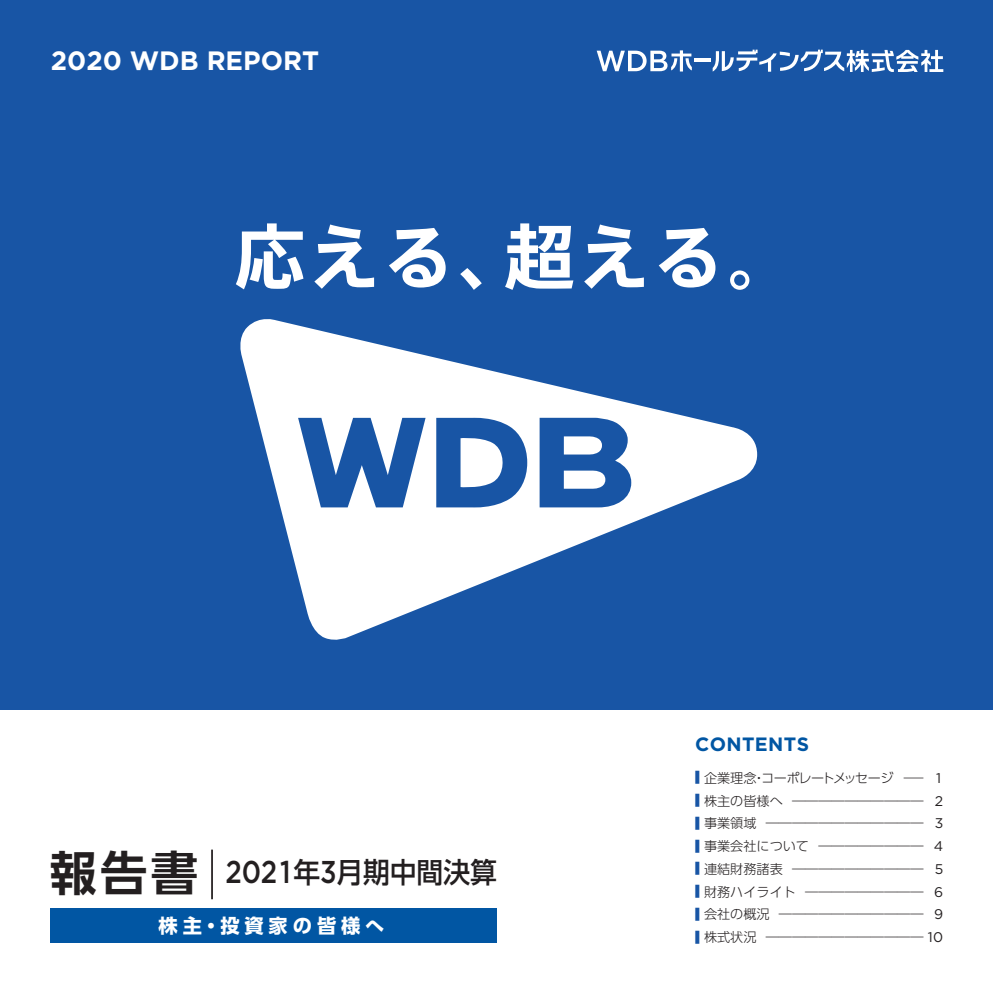
<style>
.page{position:relative;width:993px;height:993px;background:#fff}
.page>*{position:absolute;margin:0;border:0;box-sizing:border-box;transform-origin:0 0}
.t1{font:500 28.35px "UD Shin Go Pro";color:#231f20;scale:.94 1}
.t2{font:700 26.43px "Gotham";color:#fff}
.t3{font:700 19.25px "UD Shin Go Pro";letter-spacing:.25em;color:#fff}
.t4{font:700 19.25px "Gotham";letter-spacing:.02em;color:#0156a3}
.t5{font:300 13.12px "UD Shin Go Pro";color:#231f20}
.t6{font:300 13.12px "UD Shin Go Pro";letter-spacing:-.035em;color:#231f20}
.s1{font-family:"UD Shin Go Pro De";font-weight:700;font-size:47.25px}
.s2{font-family:"Gotham";font-size:31.5px}
.s3{font-size:15.05px;color:#1855a5}
.s4{font-family:"Gotham";font-weight:400;font-size:14px}
</style>
<div class="page">
<div style="left:0;top:0;width:992px;height:709px;background:#1855a5"></div>
<hr style="left:211px;top:849px;width:2px;height:49px;background:#231f20">
<div style="left:50px;top:908px;width:446px;height:35px;background:#0156a3"></div>
<hr style="left:694px;top:58px;width:16px;height:3px;background:#fff">
<svg style="left:712px;top:50px;width:231px;height:22px"></svg>
<svg style="left:596px;top:50px;width:95px;height:21px"></svg>
<svg style="left:240px;top:319px;width:516px;height:321px"></svg>
<svg style="left:460px;top:436px;width:43px;height:52px"></svg>
<svg style="left:563px;top:436px;width:38px;height:19px"></svg>
<svg style="left:563px;top:470px;width:42px;height:19px"></svg>
<svg style="left:236px;top:223px;width:67px;height:66px"></svg>
<svg style="left:314px;top:224px;width:60px;height:65px"></svg>
<svg style="left:389px;top:228px;width:56px;height:59px"></svg>
<svg style="left:460px;top:268px;width:21px;height:22px"></svg>
<svg style="left:505px;top:223px;width:68px;height:67px"></svg>
<svg style="left:584px;top:224px;width:59px;height:65px"></svg>
<svg style="left:658px;top:228px;width:57px;height:59px"></svg>
<svg style="left:730px;top:270px;width:19px;height:20px"></svg>
<h2 class="t2" style="left:51px;top:43px;width:270px">2020 WDB REPORT</h2>
<h1 class="t1" style="left:50px;top:848px;width:477px"><span class="s1">報告書</span> <span class="s2">2021</span>年<span class="s2">3</span>月期中間決算</h1>
<h3 class="t3" style="left:158px;top:909px;width:227px">株主・投資家の皆様へ</h3>
<h3 class="t4" style="left:694px;top:731px;width:115px">CONTENTS</h3>
<p class="t6" style="left:694px;top:767px;width:247px"><span class="s3">■</span> 企業理念・コーポレートメッセージ ― <span class="s4">1</span></p>
<p class="t5" style="left:694px;top:789px;width:250px"><span class="s3">■</span> 株主の皆様へ ―――――――――― <span class="s4">2</span></p>
<p class="t5" style="left:694px;top:812px;width:250px"><span class="s3">■</span> 事業領域 ―――――――――――― <span class="s4">3</span></p>
<p class="t5" style="left:694px;top:835px;width:250px"><span class="s3">■</span> 事業会社について ―――――――― <span class="s4">4</span></p>
<p class="t5" style="left:694px;top:858px;width:250px"><span class="s3">■</span> 連結財務諸表 ―――――――――― <span class="s4">5</span></p>
<p class="t5" style="left:694px;top:880px;width:250px"><span class="s3">■</span> 財務ハイライト ――――――――― <span class="s4">6</span></p>
<p class="t5" style="left:694px;top:903px;width:250px"><span class="s3">■</span> 会社の概況 ――――――――――― <span class="s4">9</span></p>
<p class="t5" style="left:694px;top:926px;width:250px"><span class="s3">■</span> 株式状況 ―――――――――――― <span class="s4">10</span></p>
</div>
